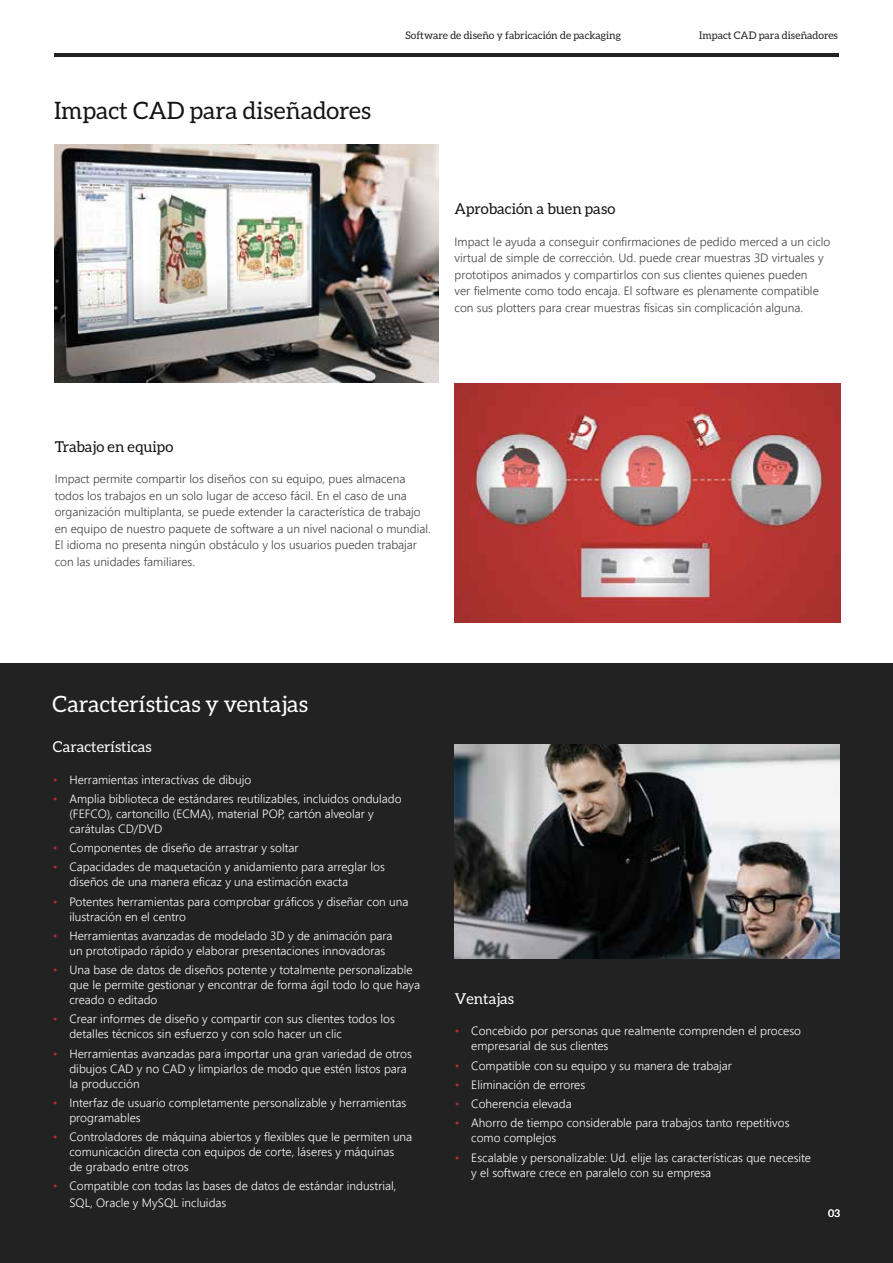
<style>
.page{position:relative;width:893px;height:1263px;background:#fff}
.page>*{position:absolute;margin:0;border:0;box-sizing:border-box;transform-origin:0 0}
.t1{font:24px "Aleo";color:#141414}
.t2{font:22.5px "Aleo";color:#fff}
.t3{font:15px "Aleo";color:#141414}
.t4{font:15px "Aleo";color:#fff}
.t5{font:300 12px/15px "Segoe UI";color:#fff}
.t6{font:300 12px/16.5px "Segoe UI";color:#414042}
.t7{font:10.5px "Aleo";color:#222223}
.t8{font:10.5px "Aleo";color:#fff}
.s1{color:#c2272d}
</style>
<div class="page">
<div style="left:0;top:663px;width:893px;height:600px;background:#222223"></div>
<hr style="left:54px;top:54px;width:785px;height:3px;background:#222223">
<img style="left:455px;top:745px;width:384px;height:213px">
<img style="left:455px;top:384px;width:385px;height:238px">
<img style="left:55px;top:145px;width:384px;height:238px">
<h1 class="t1" style="left:54px;top:96px;width:318px">Impact CAD para diseñadores</h1>
<p class="t7" style="left:405px;top:29px;width:217px">Software de diseño y fabricación de packaging</p>
<p class="t7" style="left:699px;top:29px;width:140px">Impact CAD para diseñadores</p>
<p class="t3" style="left:455px;top:200px;width:162px">Aprobación a buen paso</p>
<p class="t6" style="left:455px;top:233px;width:377px">Impact le ayuda a conseguir confirmaciones de pedido merced a un ciclo virtual de simple de corrección. Ud. puede crear muestras 3D virtuales y prototipos animados y compartirlos con sus clientes quienes pueden<br>ver fielmente como todo encaja. El software es plenamente compatible con sus plotters para crear muestras físicas sin complicación alguna.</p>
<p class="t3" style="left:55px;top:438px;width:120px">Trabajo en equipo</p>
<p class="t6" style="left:55px;top:470px;width:378px">Impact permite compartir los diseños con su equipo, pues almacena todos los trabajos en un solo lugar de acceso fácil. En el caso de una organización multiplanta, se puede extender la característica de trabajo en equipo de nuestro paquete de software a un nivel nacional o mundial.<br>El idioma no presenta ningún obstáculo y los usuarios pueden trabajar con las unidades familiares.</p>
<h2 class="t2" style="left:53px;top:691px;width:257px">Características y ventajas</h2>
<p class="t4" style="left:53px;top:738px;width:100px">Características</p>
<p class="t5" style="left:53px;top:771px;width:200px"><span class="s1">•</span> Herramientas interactivas de dibujo</p>
<p class="t5" style="left:69px;top:790px;width:334px;text-indent:-16px"><span class="s1">•</span> Amplia biblioteca de estándares reutilizables, incluidos ondulado (FEFCO), cartoncillo (ECMA), material POP, cartón alveolar y carátulas CD/DVD</p>
<p class="t5" style="left:53px;top:840px;width:247px"><span class="s1">•</span> Componentes de diseño de arrastrar y soltar</p>
<p class="t5" style="left:69px;top:859px;width:317px;text-indent:-16px"><span class="s1">•</span> Capacidades de maquetación y anidamiento para arreglar los diseños de una manera eficaz y una estimación exacta</p>
<p class="t5" style="left:69px;top:893px;width:340px;text-indent:-16px"><span class="s1">•</span> Potentes herramientas para comprobar gráficos y diseñar con una ilustración en el centro</p>
<p class="t5" style="left:69px;top:927px;width:325px;text-indent:-16px"><span class="s1">•</span> Herramientas avanzadas de modelado 3D y de animación para un prototipado rápido y elaborar presentaciones innovadoras</p>
<p class="t5" style="left:69px;top:962px;width:352px;text-indent:-16px"><span class="s1">•</span> Una base de datos de diseños potente y totalmente personalizable que le permite gestionar y encontrar de forma ágil todo lo que haya creado o editado</p>
<p class="t5" style="left:69px;top:1011px;width:327px;text-indent:-16px"><span class="s1">•</span> Crear informes de diseño y compartir con sus clientes todos los detalles técnicos sin esfuerzo y con solo hacer un clic</p>
<p class="t5" style="left:69px;top:1045px;width:344px;text-indent:-16px"><span class="s1">•</span> Herramientas avanzadas para importar una gran variedad de otros dibujos CAD y no CAD y limpiarlos de modo que estén listos para la producción</p>
<p class="t5" style="left:69px;top:1094px;width:338px;text-indent:-16px"><span class="s1">•</span> Interfaz de usuario completamente personalizable y herramientas programables</p>
<p class="t5" style="left:69px;top:1129px;width:344px;text-indent:-16px"><span class="s1">•</span> Controladores de máquina abiertos y flexibles que le permiten una comunicación directa con equipos de corte, láseres y máquinas<br>de grabado entre otros</p>
<p class="t5" style="left:69px;top:1177px;width:328px;line-height:16.5px;text-indent:-16px"><span class="s1">•</span> Compatible con todas las bases de datos de estándar industrial,<br>SQL, Oracle y MySQL incluidas</p>
<p class="t4" style="left:455px;top:990px;width:61px">Ventajas</p>
<p class="t5" style="left:471px;top:1023px;width:331px;text-indent:-16px"><span class="s1">•</span> Concebido por personas que realmente comprenden el proceso empresarial de sus clientes</p>
<p class="t5" style="left:455px;top:1057px;width:279px"><span class="s1">•</span> Compatible con su equipo y su manera de trabajar</p>
<p class="t5" style="left:455px;top:1076px;width:132px"><span class="s1">•</span> Eliminación de errores</p>
<p class="t5" style="left:455px;top:1096px;width:118px"><span class="s1">•</span> Coherencia elevada</p>
<p class="t5" style="left:471px;top:1115px;width:320px;text-indent:-16px"><span class="s1">•</span> Ahorro de tiempo considerable para trabajos tanto repetitivos como complejos</p>
<p class="t5" style="left:471px;top:1149px;width:341px;text-indent:-16px"><span class="s1">•</span> Escalable y personalizable: Ud. elije las características que necesite y el software crece en paralelo con su empresa</p>
<p class="t8" style="left:828px;top:1208px;width:13px">03</p>
</div>
